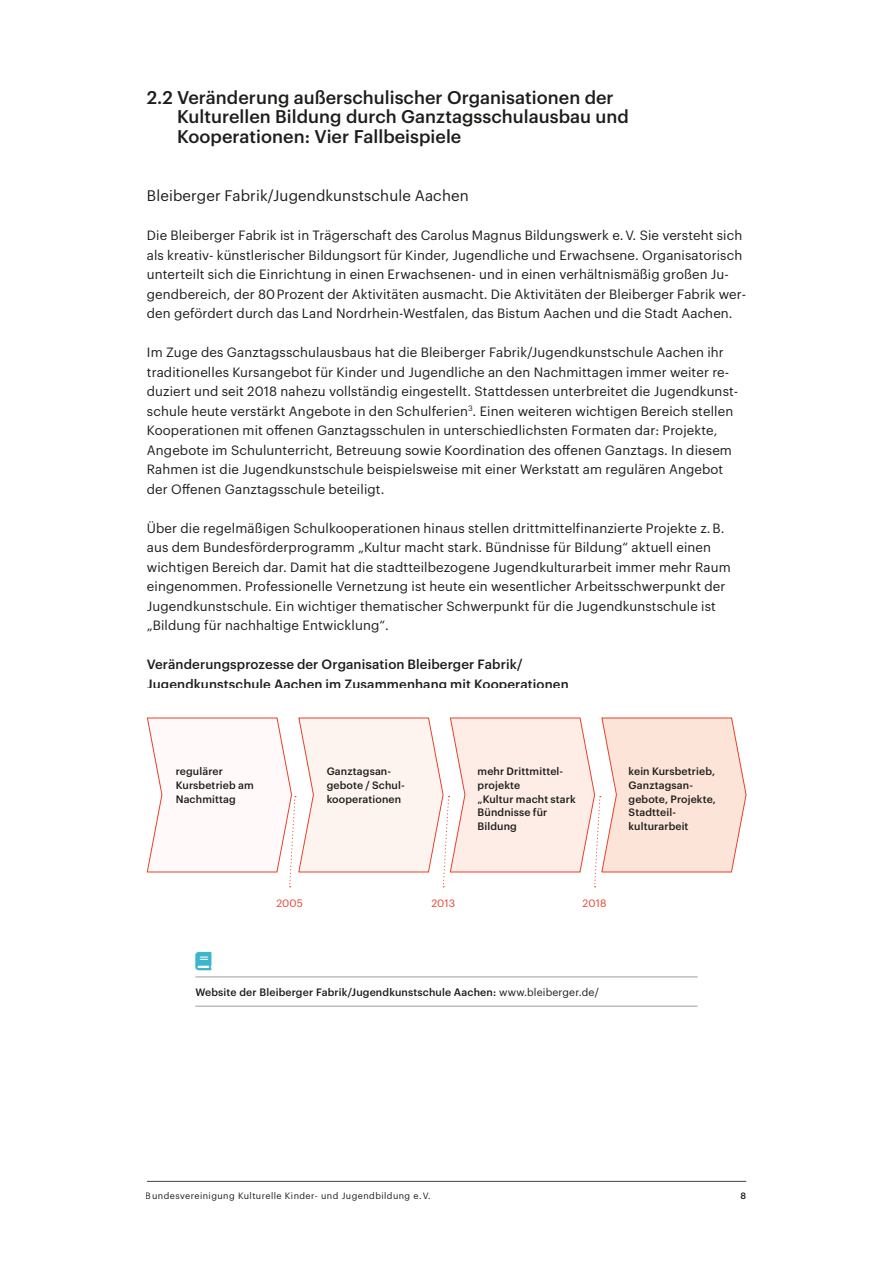
<style>
.page{position:relative;width:893px;height:1263px;background:#fff}
.page>*{position:absolute;margin:0;border:0;box-sizing:border-box;transform-origin:0 0}
.t1{font:500 18px/19.5px "Graphik";letter-spacing:.005em;color:#1d1d1b}
.t2{font:15px "Graphik";letter-spacing:.01em;color:#1d1d1b}
.t3{font:13.2px/19.5px "Graphik";letter-spacing:.01em;color:#1d1d1b}
.t4{font:500 13.2px/19.5px "Graphik";letter-spacing:.01em;color:#1d1d1b}
.t5{font:500 10.5px/13.6px "Graphik";letter-spacing:.015em;color:#1d1d1b}
.t6{font:10.5px "Graphik";letter-spacing:.015em;color:#e8412a}
.t7{font:9px "Graphik";letter-spacing:.05em;color:#1d1d1b}
.t8{font:500 9px "Graphik";color:#1d1d1b}
.s1{font-weight:400}
</style>
<div class="page">
<hr style="left:147px;top:1181px;width:599px;height:1px;background:#424241">
<hr style="left:195px;top:977px;width:502px;height:1px;background:#9d9d9c">
<hr style="left:195px;top:1006px;width:502px;height:1px;background:#9d9d9c">
<svg style="left:147px;top:718px;width:599px;height:169px"></svg>
<h1 class="t1" style="left:177px;top:86px;width:453px;text-indent:-30px">2.2 Veränderung außerschulischer Organisationen der<br>Kulturellen Bildung durch Ganztagsschulausbau und<br>Kooperationen: Vier Fallbeispiele</h1>
<p class="t2" style="left:147px;top:184px;width:323px">Bleiberger Fabrik/Jugendkunstschule Aachen</p>
<p class="t3" style="left:147px;top:224px;width:601px">Die Bleiberger Fabrik ist in Trägerschaft des Carolus Magnus Bildungswerk e. V. Sie versteht sich als kreativ- künstlerischer Bildungsort für Kinder, Jugendliche und Erwachsene. Organisatorisch unterteilt sich die Einrichtung in einen Erwachsenen- und in einen verhältnismäßig großen Ju&shy;gendbereich, der 80 Prozent der Aktivitäten ausmacht. Die Aktivitäten der Bleiberger Fabrik wer&shy;den gefördert durch das Land Nordrhein-Westfalen, das Bistum Aachen und die Stadt Aachen.</p>
<p class="t3" style="left:147px;top:341px;width:593px">Im Zuge des Ganztagsschulausbaus hat die Bleiberger Fabrik/Jugendkunstschule Aachen ihr traditionelles Kursangebot für Kinder und Jugendliche an den Nachmittagen immer weiter re&shy;duziert und seit 2018 nahezu vollständig eingestellt. Stattdessen unterbreitet die Jugendkunst&shy;schule heute verstärkt Angebote in den Schulferien<sup>3</sup>. Einen weiteren wichtigen Bereich stellen Kooperationen mit offenen Ganztagsschulen in unterschiedlichsten Formaten dar: Projekte, Angebote im Schulunterricht, Betreuung sowie Koordination des offenen Ganztags. In diesem Rahmen ist die Jugendkunstschule beispielsweise mit einer Werkstatt am regulären Angebot der Offenen Ganztagsschule beteiligt.</p>
<p class="t3" style="left:147px;top:517px;width:585px">Über die regelmäßigen Schulkooperationen hinaus stellen drittmittelfinanzierte Projekte z. B. aus dem Bundesförderprogramm „Kultur macht stark. Bündnisse für Bildung“ aktuell einen wichtigen Bereich dar. Damit hat die stadtteilbezogene Jugendkulturarbeit immer mehr Raum eingenommen. Professionelle Vernetzung ist heute ein wesentlicher Arbeitsschwerpunkt der Jugendkunstschule. Ein wichtiger thematischer Schwerpunkt für die Jugendkunstschule ist „Bildung für nachhaltige Entwicklung“.</p>
<p class="t4" style="left:147px;top:653px;width:423px">Veränderungsprozesse der Organisation Bleiberger Fabrik/<br>Jugendkunstschule Aachen im Zusammenhang mit Kooperationen</p>
<p class="t5" style="left:176px;top:764px;width:79px">regulärer<br>Kursbetrieb am<br>Nachmittag</p>
<p class="t5" style="left:327px;top:764px;width:80px">Ganztagsan&shy;gebote / Schul&shy;kooperationen</p>
<p class="t5" style="left:478px;top:764px;width:100px">mehr Drittmittel&shy;projekte<br>„Kultur macht stark<br>Bündnisse für<br>Bildung</p>
<p class="t5" style="left:629px;top:764px;width:89px">kein Kursbetrieb,<br>Ganztagsan&shy;gebote, Projekte,<br>Stadtteil&shy;kulturarbeit</p>
<p class="t6" style="left:276px;top:896px;width:28px">2005</p>
<p class="t6" style="left:431px;top:896px;width:25px">2013</p>
<p class="t6" style="left:583px;top:896px;width:25px">2018</p>
<p class="t5" style="left:195px;top:984px;width:405px">Website der Bleiberger Fabrik/Jugendkunstschule Aachen: <span class="s1">www.bleiberger.de/</span></p>
<p class="t7" style="left:146px;top:1189px;width:286px">Bundesvereinigung Kulturelle Kinder- und Jugendbildung e.V.</p>
<p class="t8" style="left:740px;top:1189px;width:7px">8</p>
</div>
